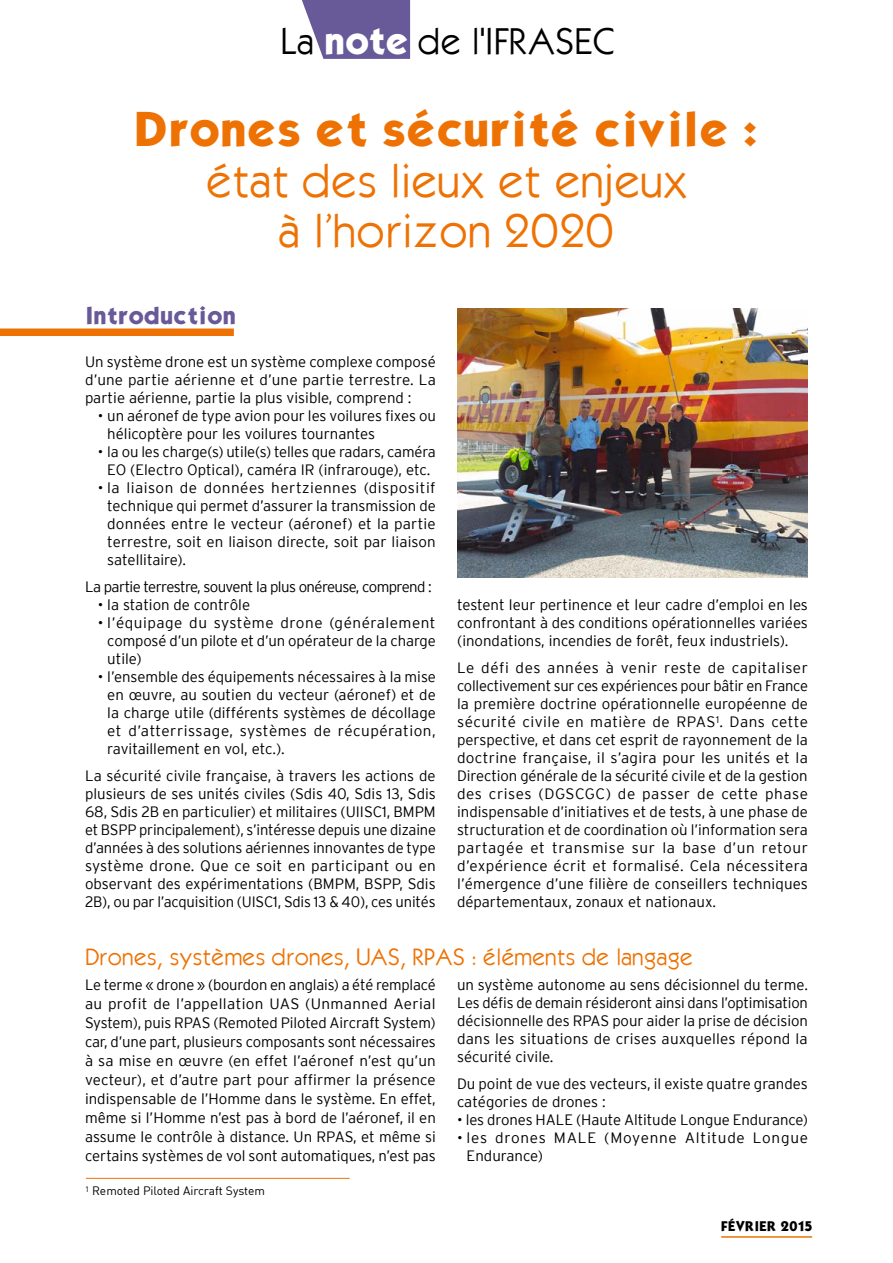
<style>
.page{position:relative;width:893px;height:1263px;background:#fff}
.page>*{position:absolute;margin:0;border:0;box-sizing:border-box;transform-origin:0 0}
.t1{font:42px/50.4px "Kabel";color:#ee7203;text-align:center}
.t2{font:700 42px "Kabel";color:#ee7203}
.t3{font:33px "Kabel";color:#000}
.t4{font:21px "Kabel";color:#ee7203}
.t5{font:21px "Kabel Bd Normal";color:#685999}
.t6{font:300 15px/18px "Interstate";color:#000;text-align:justify}
.t7{font:300 15px "Interstate";letter-spacing:-.04em;color:#000}
.t8{font:300 15px/18px "Interstate";letter-spacing:.05em;color:#000}
.t9{font:12px "DIN";color:#000}
.t10{font:700 12px "Kabel";color:#000}
.s1{font-weight:700;color:#fff}
</style>
<div class="page">
<svg style="left:302px;top:0;width:108px;height:59px"></svg>
<div style="left:0;top:328px;width:234px;height:8px;background:#ee7203"></div>
<hr style="left:721px;top:1236px;width:91px;height:2px;background:#ee7203">
<hr style="left:86px;top:1178px;width:264px;height:1px;background:#ee7203">
<img style="left:457px;top:308px;width:351px;height:269px">
<h2 class="t3" style="left:280px;top:20px;width:336px">La <span class="s1">note</span> de l'IFRASEC</h2>
<h1 class="t2" style="left:135px;top:99px;width:625px">Drones et sécurité civile :</h1>
<h1 class="t1" style="left:206px;top:155px;width:483px">état des lieux et enjeux à l’horizon 2020</h1>
<h3 class="t5" style="left:85px;top:300px;width:152px">Introduction</h3>
<p class="t6" style="left:85px;top:353px;width:352px">Un système drone est un système complexe composé d’une partie aérienne et d’une partie terrestre. La partie aérienne, partie la plus visible, comprend :</p>
<p class="t6" style="left:107px;top:407px;width:330px;text-indent:-10px">• un aéronef de type avion pour les voilures fixes ou hélicoptère pour les voilures tournantes</p>
<p class="t6" style="left:98px;top:443px;width:340px;text-align:center">• la ou les charge(s) utile(s) telles que radars, caméra<br>EO (Electro Optical), caméra IR (infrarouge), etc.</p>
<p class="t6" style="left:107px;top:479px;width:330px;text-indent:-10px">• la liaison de données hertziennes (dispositif technique qui permet d’assurer la transmission de données entre le vecteur (aéronef) et la partie terrestre, soit en liaison directe, soit par liaison satellitaire).</p>
<p class="t7" style="left:85px;top:579px;width:348px">La partie terrestre, souvent la plus onéreuse, comprend :</p>
<p class="t6" style="left:98px;top:596px;width:154px">• la station de contrôle</p>
<p class="t6" style="left:107px;top:614px;width:330px;text-indent:-10px">• l’équipage du système drone (généralement composé d’un pilote et d’un opérateur de la charge utile)</p>
<p class="t6" style="left:107px;top:668px;width:330px;text-indent:-10px">• l’ensemble des équipements nécessaires à la mise en œuvre, au soutien du vecteur (aéronef) et de la charge utile (différents systèmes de décollage et d’atterrissage, systèmes de récupération, ravitaillement en vol, etc.).</p>
<p class="t6" style="left:85px;top:767px;width:352px">La sécurité civile française, à travers les actions de plusieurs de ses unités civiles (Sdis 40, Sdis 13, Sdis 68, Sdis 2B en particulier) et militaires (UIISC1, BMPM et BSPP principalement), s’intéresse depuis une dizaine d’années à des solutions aériennes innovantes de type système drone. Que ce soit en participant ou en observant des expérimentations (BMPM, BSPP, Sdis 2B), ou par l’acquisition (UISC1, Sdis 13 &amp; 40), ces unités</p>
<p class="t6" style="left:457px;top:596px;width:352px">testent leur pertinence et leur cadre d’emploi en les confrontant à des conditions opérationnelles variées (inondations, incendies de forêt, feux industriels).</p>
<p class="t6" style="left:457px;top:659px;width:352px">Le défi des années à venir reste de capitaliser collectivement sur ces expériences pour bâtir en France la première doctrine opérationnelle européenne de sécurité civile en matière de RPAS<sup>1</sup>. Dans cette perspective, et dans cet esprit de rayonnement de la doctrine française, il s’agira pour les unités et la Direction générale de la sécurité civile et de la gestion des crises (DGSCGC) de passer de cette phase indispensable d’initiatives et de tests, à une phase de structuration et de coordination où l’information sera partagée et transmise sur la base d’un retour d’expérience écrit et formalisé. Cela nécessitera l’émergence d’une filière de conseillers techniques départementaux, zonaux et nationaux.</p>
<h3 class="t4" style="left:85px;top:943px;width:609px">Drones, systèmes drones, UAS, RPAS : éléments de langage</h3>
<p class="t6" style="left:85px;top:975px;width:352px;line-height:19px">Le terme « drone » (bourdon en anglais) a été remplacé au profit de l’appellation UAS (Unmanned Aerial System), puis RPAS (Remoted Piloted Aircraft System) car, d’une part, plusieurs composants sont nécessaires à sa mise en œuvre (en effet l’aéronef n’est qu’un vecteur), et d’autre part pour affirmer la présence indispensable de l’Homme dans le système. En effet, même si l’Homme n’est pas à bord de l’aéronef, il en assume le contrôle à distance. Un RPAS, et même si certains systèmes de vol sont automatiques, n’est pas</p>
<p class="t6" style="left:457px;top:976px;width:352px">un système autonome au sens décisionnel du terme.<br>Les défis de demain résideront ainsi dans l’optimisation décisionnelle des RPAS pour aider la prise de décision dans les situations de crises auxquelles répond la sécurité civile.</p>
<p class="t6" style="left:457px;top:1075px;width:352px">Du point de vue des vecteurs, il existe quatre grandes catégories de drones :</p>
<p class="t6" style="left:457px;top:1111px;width:352px">• les drones HALE (Haute Altitude Longue Endurance)</p>
<p class="t8" style="left:467px;top:1129px;width:343px;text-indent:-10px">• les drones MALE (Moyenne Altitude Longue<br>Endurance)</p>
<p class="t9" style="left:85px;top:1183px;width:181px"><sup>1</sup> Remoted Piloted Aircraft System</p>
<p class="t10" style="left:721px;top:1218px;width:93px">FÉVRIER 2015</p>
</div>
